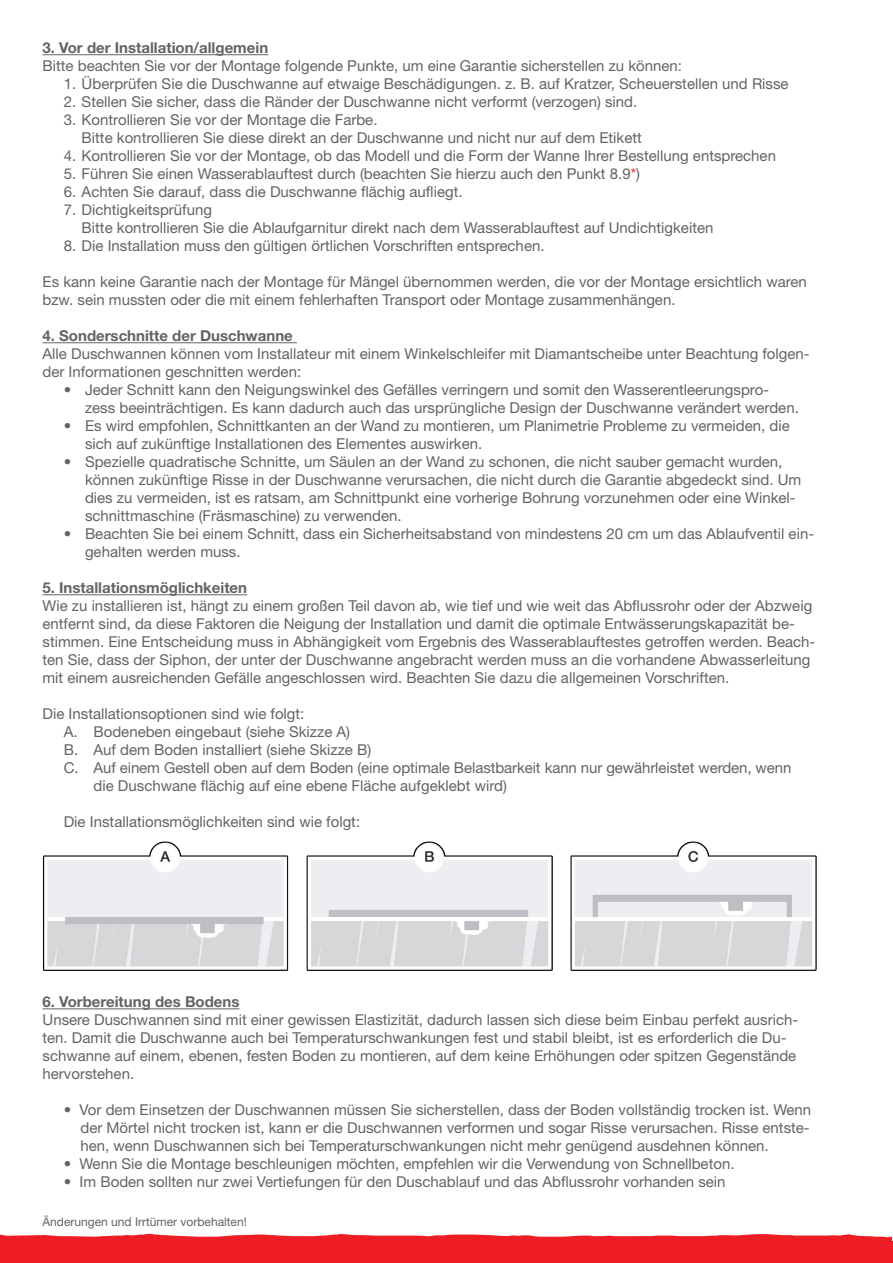
<style>
.page{position:relative;width:893px;height:1263px;background:#fff}
.page>*{position:absolute;margin:0;border:0;box-sizing:border-box;transform-origin:0 0}
.t1{font:15px/18px "Helvetica Neue LT Std";color:#636366}
.t2{font:700 15px "Helvetica Neue LT Std";color:#636366}
.t3{font:12px "Helvetica Neue LT Std";color:#636366}
.s1{color:#ee1d23}
</style>
<div class="page">
<svg style="left:0;top:1233px;width:893px;height:9px"></svg>
<div style="left:0;top:1242px;width:893px;height:21px;background:#ee1d23"></div>
<hr style="left:43px;top:54px;width:225px;height:1px;background:#636366">
<hr style="left:43px;top:342px;width:254px;height:1px;background:#636366">
<hr style="left:43px;top:594px;width:204px;height:1px;background:#636366">
<hr style="left:43px;top:1008px;width:196px;height:1px;background:#636366">
<img style="left:43px;top:841px;width:245px;height:130px">
<img style="left:306px;top:841px;width:246px;height:130px">
<img style="left:570px;top:841px;width:246px;height:130px">
<p class="t2" style="left:43px;top:39px;width:227px">3. Vor der Installation/allgemein</p>
<p class="t1" style="left:43px;top:57px;width:641px">Bitte beachten Sie vor der Montage folgende Punkte, um eine Garantie sicherstellen zu können:</p>
<p class="t1" style="left:64px;top:75px;width:726px">1. Überprüfen Sie die Duschwanne auf etwaige Beschädigungen. z. B. auf Kratzer, Scheuerstellen und Risse</p>
<p class="t1" style="left:64px;top:93px;width:575px">2. Stellen Sie sicher, dass die Ränder der Duschwanne nicht verformt (verzogen) sind.</p>
<p class="t1" style="left:82px;top:111px;width:562px;text-indent:-18px">3. Kontrollieren Sie vor der Montage die Farbe.<br>Bitte kontrollieren Sie diese direkt an der Duschwanne und nicht nur auf dem Etikett</p>
<p class="t1" style="left:64px;top:147px;width:714px">4. Kontrollieren Sie vor der Montage, ob das Modell und die Form der Wanne Ihrer Bestellung entsprechen</p>
<p class="t1" style="left:64px;top:165px;width:578px">5. Führen Sie einen Wasserablauftest durch (beachten Sie hierzu auch den Punkt 8.9<span class="s1">*</span>)</p>
<p class="t1" style="left:64px;top:183px;width:400px">6. Achten Sie darauf, dass die Duschwanne flächig aufliegt.</p>
<p class="t1" style="left:82px;top:201px;width:633px;text-indent:-18px">7. Dichtigkeitsprüfung<br>Bitte kontrollieren Sie die Ablaufgarnitur direkt nach dem Wasserablauftest auf Undichtigkeiten</p>
<p class="t1" style="left:64px;top:237px;width:482px">8. Die Installation muss den gültigen örtlichen Vorschriften entsprechen.</p>
<p class="t1" style="left:43px;top:273px;width:766px">Es kann keine Garantie nach der Montage für Mängel übernommen werden, die vor der Montage ersichtlich waren bzw. sein mussten oder die mit einem fehlerhaften Transport oder Montage zusammenhängen.</p>
<p class="t2" style="left:43px;top:327px;width:252px">4. Sonderschnitte der Duschwanne</p>
<p class="t1" style="left:43px;top:345px;width:769px">Alle Duschwannen können vom Installateur mit einem Winkelschleifer mit Diamantscheibe unter Beachtung folgen&shy;der Informationen geschnitten werden:</p>
<p class="t1" style="left:85px;top:381px;width:715px;text-indent:-21px">• Jeder Schnitt kann den Neigungswinkel des Gefälles verringern und somit den Wasserentleerungspro&shy;zess beeinträchtigen. Es kann dadurch auch das ursprüngliche Design der Duschwanne verändert werden.</p>
<p class="t1" style="left:85px;top:417px;width:706px;text-indent:-21px">• Es wird empfohlen, Schnittkanten an der Wand zu montieren, um Planimetrie Probleme zu vermeiden, die sich auf zukünftige Installationen des Elementes auswirken.</p>
<p class="t1" style="left:85px;top:453px;width:718px;text-indent:-21px">• Spezielle quadratische Schnitte, um Säulen an der Wand zu schonen, die nicht sauber gemacht wurden, können zukünftige Risse in der Duschwanne verursachen, die nicht durch die Garantie abgedeckt sind. Um dies zu vermeiden, ist es ratsam, am Schnittpunkt eine vorherige Bohrung vorzunehmen oder eine Winkel&shy;schnittmaschine (Fräsmaschine) zu verwenden.</p>
<p class="t1" style="left:85px;top:525px;width:731px;text-indent:-21px">• Beachten Sie bei einem Schnitt, dass ein Sicherheitsabstand von mindestens 20 cm um das Ablaufventil ein&shy;gehalten werden muss.</p>
<p class="t2" style="left:43px;top:579px;width:206px">5. Installationsmöglichkeiten</p>
<p class="t1" style="left:43px;top:597px;width:774px">Wie zu installieren ist, hängt zu einem großen Teil davon ab, wie tief und wie weit das Abflussrohr oder der Abzweig entfernt sind, da diese Faktoren die Neigung der Installation und damit die optimale Entwässerungskapazität be&shy;stimmen. Eine Entscheidung muss in Abhängigkeit vom Ergebnis des Wasserablauftestes getroffen werden. Beach&shy;ten Sie, dass der Siphon, der unter der Duschwanne angebracht werden muss an die vorhandene Abwasserleitung mit einem ausreichenden Gefälle angeschlossen wird. Beachten Sie dazu die allgemeinen Vorschriften.</p>
<p class="t1" style="left:43px;top:705px;width:263px">Die Installationsoptionen sind wie folgt:</p>
<p class="t1" style="left:64px;top:723px;width:288px">A. Bodeneben eingebaut (siehe Skizze A)</p>
<p class="t1" style="left:64px;top:741px;width:309px">B. Auf dem Boden installiert (siehe Skizze B)</p>
<p class="t1" style="left:64px;top:759px;width:729px">C. Auf einem Gestell oben auf dem Boden (eine optimale Belastbarkeit kann nur gewährleistet werden, wenn</p>
<p class="t1" style="left:94px;top:777px;width:415px">die Duschwane flächig auf eine ebene Fläche aufgeklebt wird)</p>
<p class="t1" style="left:64px;top:813px;width:298px">Die Installationsmöglichkeiten sind wie folgt:</p>
<p class="t2" style="left:43px;top:993px;width:198px">6. Vorbereitung des Bodens</p>
<p class="t1" style="left:43px;top:1011px;width:757px">Unsere Duschwannen sind mit einer gewissen Elastizität, dadurch lassen sich diese beim Einbau perfekt ausrich&shy;ten. Damit die Duschwanne auch bei Temperaturschwankungen fest und stabil bleibt, ist es erforderlich die Du&shy;schwanne auf einem, ebenen, festen Boden zu montieren, auf dem keine Erhöhungen oder spitzen Gegenstände hervorstehen.</p>
<p class="t1" style="left:80px;top:1101px;width:732px;text-align:justify;text-indent:-17px">• Vor dem Einsetzen der Duschwannen müssen Sie sicherstellen, dass der Boden vollständig trocken ist. Wenn der Mörtel nicht trocken ist, kann er die Duschwannen verformen und sogar Risse verursachen. Risse entste&shy;hen, wenn Duschwannen sich bei Temperaturschwankungen nicht mehr genügend ausdehnen können.</p>
<p class="t1" style="left:64px;top:1155px;width:672px">• Wenn Sie die Montage beschleunigen möchten, empfehlen wir die Verwendung von Schnellbeton.</p>
<p class="t1" style="left:64px;top:1173px;width:663px">• Im Boden sollten nur zwei Vertiefungen für den Duschablauf und das Abflussrohr vorhanden sein</p>
<p class="t3" style="left:43px;top:1214px;width:206px">Änderungen und Irrtümer vorbehalten!</p>
</div>
